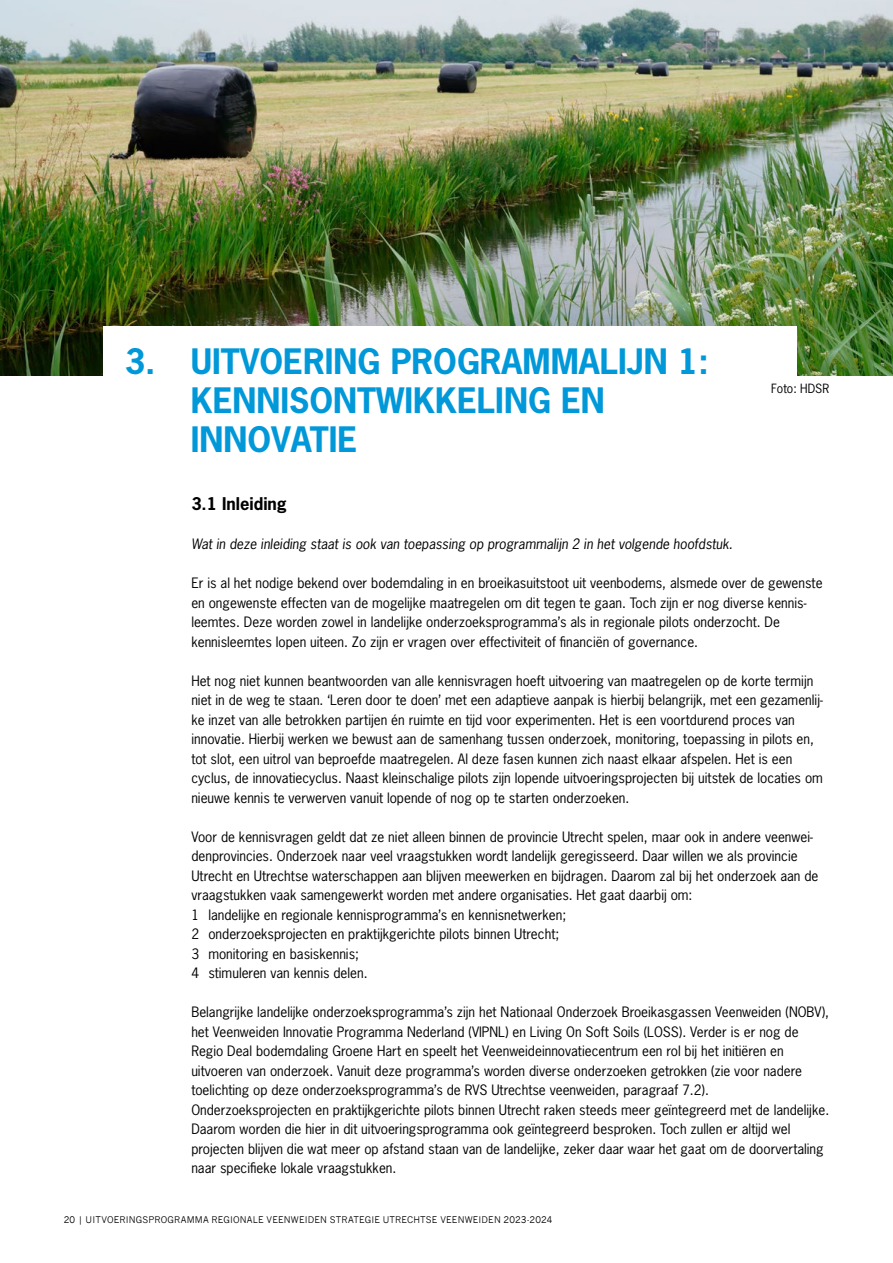
<style>
.page{position:relative;width:893px;height:1263px;background:#fff}
.page>*{position:absolute;margin:0;border:0;box-sizing:border-box;transform-origin:0 0}
.H2_Kop_Titel{font:700 33px/39px "News Gothic Std";color:#0098d8}
.H3_Kop_paragraaf{font:700 16.5px "News Gothic Std";color:#000}
.Platte_tekst{font:13.5px/19.5px "News Gothic Std";color:#000}
.Platte_tekst-2{font:italic 13.5px "News Gothic Std";color:#000}
.t1{font:12px "News Gothic Std";color:#000}
.t2{font:9px "News Gothic";letter-spacing:.02em;color:#000}
</style>
<div class="page">
<img style="left:0;top:0;width:893px;height:376px">
<div style="left:103px;top:326px;width:694px;height:52px;background:#fff"></div>
<h2 class="H2_Kop_Titel" style="left:191px;top:341px;width:519px;text-indent:-66px">3. UITVOERING PROGRAMMALIJN 1:<br>KENNISONTWIKKELING EN<br>INNOVATIE</h2>
<p class="t1" style="left:771px;top:381px;width:60px">Foto: HDSR</p>
<h2 class="H3_Kop_paragraaf" style="left:191px;top:493px;width:97px">3.1 Inleiding</h2>
<p class="Platte_tekst-2" style="left:191px;top:535px;width:543px">Wat in deze inleiding staat is ook van toepassing op programmalijn 2 in het volgende hoofdstuk.</p>
<p class="Platte_tekst" style="left:191px;top:573px;width:633px">Er is al het nodige bekend over bodemdaling in en broeikasuitstoot uit veenbodems, alsmede over de gewenste en ongewenste effecten van de mogelijke maatregelen om dit tegen te gaan. Toch zijn er nog diverse kennis&shy;leemtes. Deze worden zowel in landelijke onderzoeksprogramma’s als in regionale pilots onderzocht. De kennisleemtes lopen uiteen. Zo zijn er vragen over effectiviteit of financiën of governance.</p>
<p class="Platte_tekst" style="left:191px;top:671px;width:633px">Het nog niet kunnen beantwoorden van alle kennisvragen hoeft uitvoering van maatregelen op de korte termijn niet in de weg te staan. ‘Leren door te doen’ met een adaptieve aanpak is hierbij belangrijk, met een gezamenlij&shy;ke inzet van alle betrokken partijen én ruimte en tijd voor experimenten. Het is een voortdurend proces van innovatie. Hierbij werken we bewust aan de samenhang tussen onderzoek, monitoring, toepassing in pilots en, tot slot, een uitrol van beproefde maatregelen. Al deze fasen kunnen zich naast elkaar afspelen. Het is een cyclus, de innovatiecyclus. Naast kleinschalige pilots zijn lopende uitvoeringsprojecten bij uitstek de locaties om nieuwe kennis te verwerven vanuit lopende of nog op te starten onderzoeken.</p>
<p class="Platte_tekst" style="left:191px;top:827px;width:629px">Voor de kennisvragen geldt dat ze niet alleen binnen de provincie Utrecht spelen, maar ook in andere veenwei&shy;denprovincies. Onderzoek naar veel vraagstukken wordt landelijk geregisseerd. Daar willen we als provincie Utrecht en Utrechtse waterschappen aan blijven meewerken en bijdragen. Daarom zal bij het onderzoek aan de vraagstukken vaak samengewerkt worden met andere organisaties. Het gaat daarbij om:</p>
<p class="Platte_tekst" style="left:191px;top:905px;width:376px">1 landelijke en regionale kennisprogramma’s en kennisnetwerken;</p>
<p class="Platte_tekst" style="left:191px;top:924px;width:369px">2 onderzoeksprojecten en praktijkgerichte pilots binnen Utrecht;</p>
<p class="Platte_tekst" style="left:191px;top:944px;width:169px">3 monitoring en basiskennis;</p>
<p class="Platte_tekst" style="left:191px;top:963px;width:178px">4 stimuleren van kennis delen.</p>
<p class="Platte_tekst" style="left:191px;top:1002px;width:639px">Belangrijke landelijke onderzoeksprogramma’s zijn het Nationaal Onderzoek Broeikasgassen Veenweiden (NOBV), het Veenweiden Innovatie Programma Nederland (VIPNL) en Living On Soft Soils (LOSS). Verder is er nog de Regio Deal bodemdaling Groene Hart en speelt het Veenweideinnovatiecentrum een rol bij het initiëren en uitvoeren van onderzoek. Vanuit deze programma’s worden diverse onderzoeken getrokken (zie voor nadere toelichting op deze onderzoeksprogramma’s de RVS Utrechtse veenweiden, paragraaf 7.2).<br>Onderzoeksprojecten en praktijkgerichte pilots binnen Utrecht raken steeds meer geïntegreerd met de landelijke.<br>Daarom worden die hier in dit uitvoeringsprogramma ook geïntegreerd besproken. Toch zullen er altijd wel projecten blijven die wat meer op afstand staan van de landelijke, zeker daar waar het gaat om de doorvertaling naar specifieke lokale vraagstukken.</p>
<p class="t2" style="left:64px;top:1214px;width:490px">20 | UITVOERINGSPROGRAMMA REGIONALE VEENWEIDEN STRATEGIE UTRECHTSE VEENWEIDEN 2023-2024</p>
</div>
